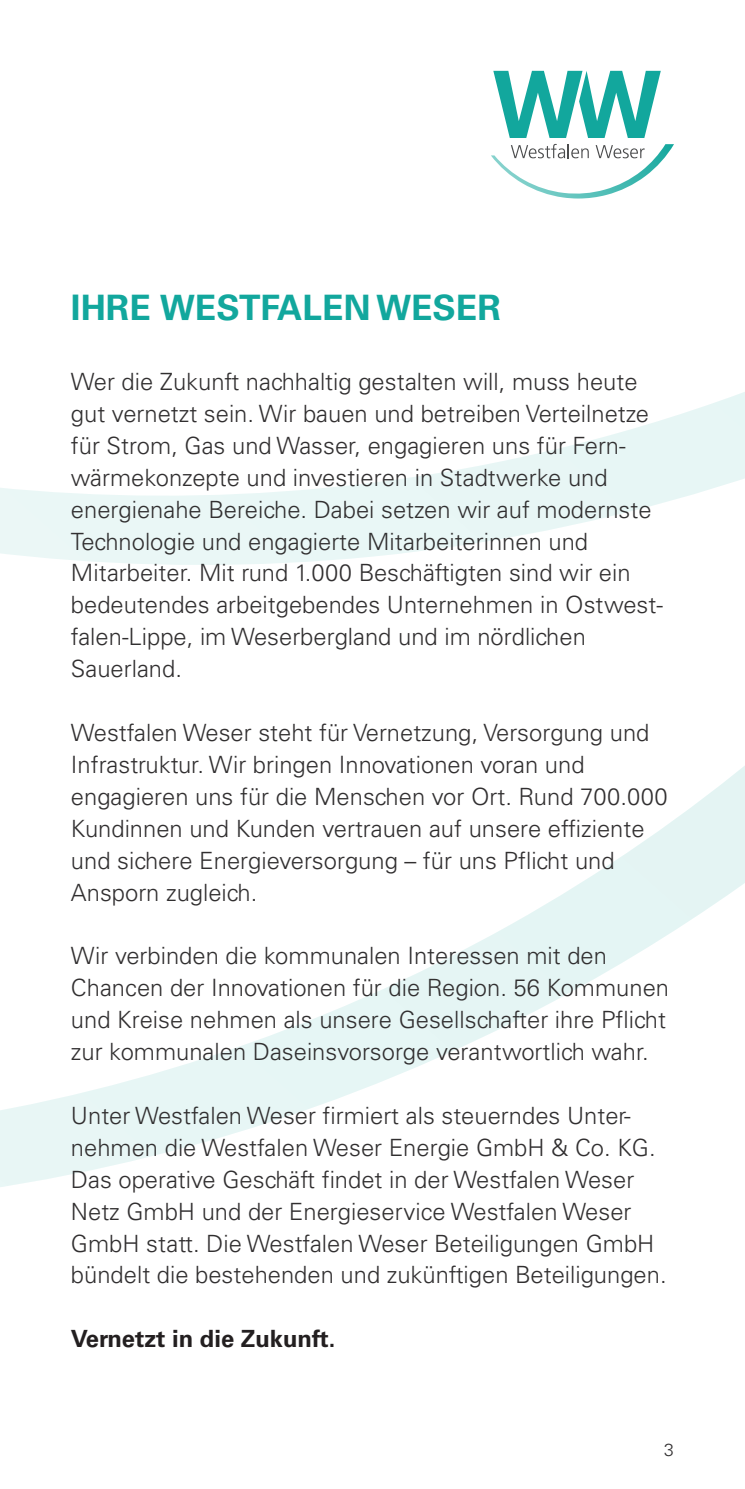
<style>
.page{position:relative;width:745px;height:1489px;background:#fff}
.page>*{position:absolute;margin:0;border:0;box-sizing:border-box;transform-origin:0 0}
.t1{font:700 35px "Univers LT Std";color:#12a79d}
.t2{font:300 23.75px/32px "Univers LT Std";color:#312f30}
.t3{font:700 23.75px "Univers LT Std";color:#231f20}
.t4{font:300 17.5px "Univers LT Std";color:#312f30}
</style>
<div class="page">
<svg style="left:0;top:766px;width:744px;height:421px"></svg>
<svg style="left:0;top:392px;width:744px;height:173px"></svg>
<svg style="left:493px;top:71px;width:167px;height:67px"></svg>
<svg style="left:491px;top:144px;width:182px;height:54px"></svg>
<h1 class="t1" style="left:71px;top:287px;width:431px">IHRE WESTFALEN WESER</h1>
<p class="t2" style="left:71px;top:365px;width:593px">Wer die Zukunft nachhaltig gestalten will, muss heute gut vernetzt sein. Wir bauen und betreiben Verteilnetze für Strom, Gas und Wasser, engagieren uns für Fern&shy;wärmekonzepte und investieren in Stadtwerke und energienahe Bereiche. Dabei setzen wir auf modernste Technologie und engagierte Mitarbeiterinnen und Mitarbeiter. Mit rund 1.000 Beschäftigten sind wir ein bedeutendes arbeitgebendes Unternehmen in Ostwest&shy;falen-Lippe, im Weserbergland und im nördlichen Sauerland.</p>
<p class="t2" style="left:71px;top:716px;width:597px">Westfalen Weser steht für Vernetzung, Versorgung und Infrastruktur. Wir bringen Innovationen voran und engagieren uns für die Menschen vor Ort. Rund 700.000<br>Kundinnen und Kunden vertrauen auf unsere effiziente und sichere Energieversorgung – für uns Pflicht und Ansporn zugleich.</p>
<p class="t2" style="left:71px;top:939px;width:599px">Wir verbinden die kommunalen Interessen mit den Chancen der Innovationen für die Region. 56 Kommunen und Kreise nehmen als unsere Gesellschafter ihre Pflicht zur kommunalen Daseinsvorsorge verantwortlich wahr.</p>
<p class="t2" style="left:71px;top:1099px;width:597px">Unter Westfalen Weser firmiert als steuerndes Unter&shy;nehmen die Westfalen Weser Energie GmbH &amp; Co. KG.<br>Das operative Geschäft findet in der Westfalen Weser Netz GmbH und der Energieservice Westfalen Weser GmbH statt. Die Westfalen Weser Beteiligungen GmbH bündelt die bestehenden und zukünftigen Beteiligungen.</p>
<p class="t3" style="left:71px;top:1324px;width:266px">Vernetzt in die Zukunft.</p>
<p class="t4" style="left:663px;top:1438px;width:11px">3</p>
</div>
